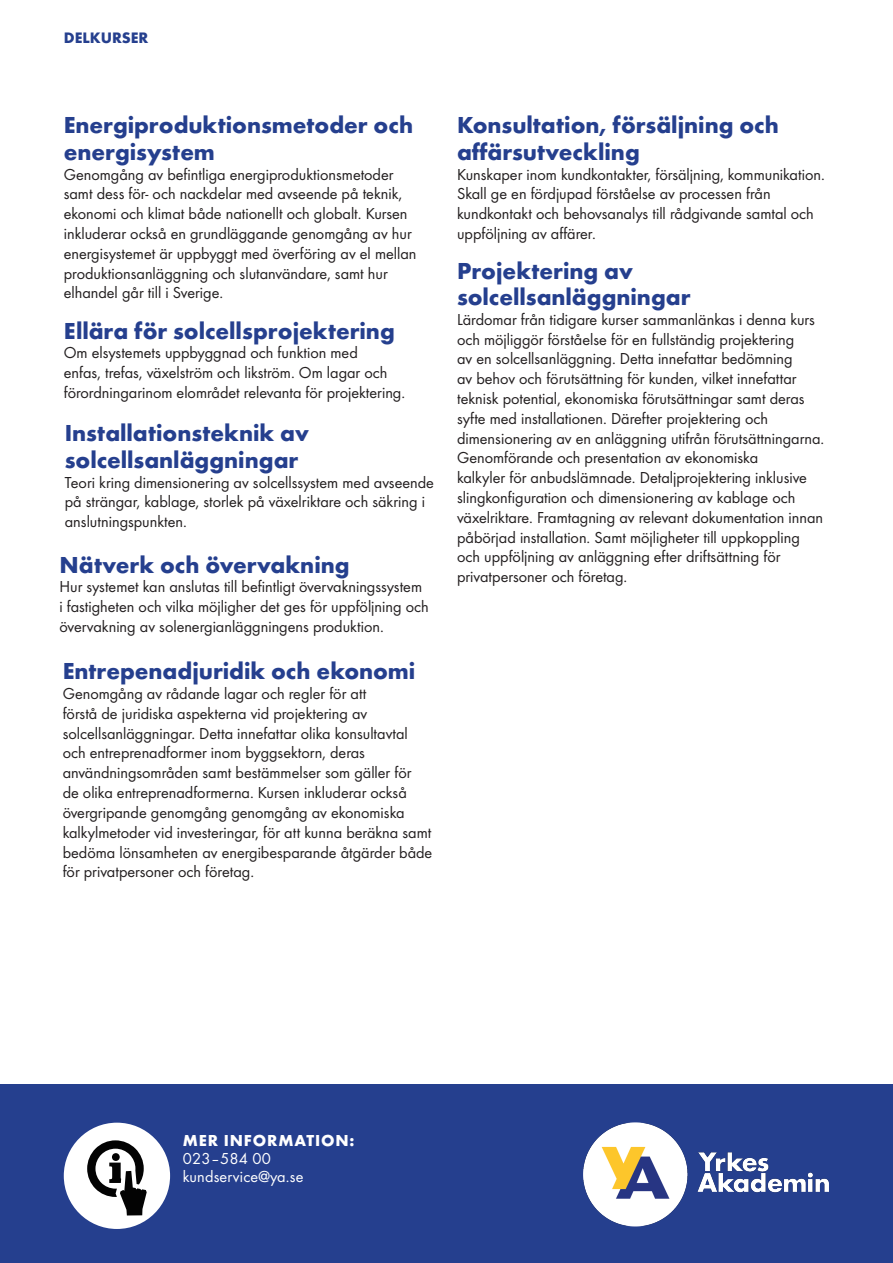
<style>
.page{position:relative;width:893px;height:1263px;background:#fff}
.page>*{position:absolute;margin:0;border:0;box-sizing:border-box;transform-origin:0 0}
.Rub2{font:700 24px/26.4px "Futura";letter-spacing:-.005em;color:#253f8e}
.Rub2-2{font:16.5px/19.8px "Futura Boo";color:#231f20}
.Bröd1_Futura{font:16.5px "Futura Boo";letter-spacing:.01em;color:#fff}
.Rub3{font:700 16.5px "Futura";letter-spacing:.05em;color:#fff}
.Rub3-2{font:700 15.75px "Futura";color:#253f8e}
</style>
<div class="page">
<div style="left:0;top:1084px;width:893px;height:179px;background:#253f8e"></div>
<div style="left:64px;top:1123px;width:106px;height:106px;background:#fff;border-radius:50%"></div>
<svg style="left:87px;top:1140px;width:60px;height:75px"></svg>
<img style="left:583px;top:1122px;width:246px;height:105px">
<p class="Rub3-2" style="left:64px;top:27px;width:86px">DELKURSER</p>
<p class="Rub2" style="left:64px;top:110px;width:351px">Energiproduktionsmetoder och energisystem</p>
<p class="Rub2-2" style="left:64px;top:163px;width:354px">Genomgång av befintliga energiproduktionsmetoder samt dess för- och nackdelar med avseende på teknik, ekonomi och klimat både nationellt och globalt. Kursen inkluderar också en grundläggande genomgång av hur energisystemet är uppbyggt med överföring av el mellan produktionsanläggning och slutanvändare, samt hur elhandel går till i Sverige.</p>
<p class="Rub2" style="left:64px;top:316px;width:333px">Ellära för solcellsprojektering</p>
<p class="Rub2-2" style="left:64px;top:342px;width:343px">Om elsystemets uppbyggnad och funktion med<br>enfas, trefas, växelström och likström. Om lagar och förordningarinom elområdet relevanta för projektering.</p>
<p class="Rub2" style="left:65px;top:418px;width:246px">Installationsteknik av solcellsanläggningar</p>
<p class="Rub2-2" style="left:65px;top:471px;width:371px">Teori kring dimensionering av solcellssystem med avseende på strängar, kablage, storlek på växelriktare och säkring i anslutningspunkten.</p>
<p class="Rub2" style="left:59px;top:549px;width:292px">Nätverk och övervakning</p>
<p class="Rub2-2" style="left:59px;top:576px;width:371px">Hur systemet kan anslutas till befintligt övervakningssystem i fastigheten och vilka möjligher det ges för uppföljning och övervakning av solenergianläggningens produktion.</p>
<p class="Rub2" style="left:63px;top:656px;width:354px">Entrepenadjuridik och ekonomi</p>
<p class="Rub2-2" style="left:63px;top:683px;width:371px">Genomgång av rådande lagar och regler för att<br>förstå de juridiska aspekterna vid projektering av solcellsanläggningar. Detta innefattar olika konsultavtal och entreprenadformer inom byggsektorn, deras användningsområden samt bestämmelser som gäller för<br>de olika entreprenadformerna. Kursen inkluderar också övergripande genomgång genomgång av ekonomiska kalkylmetoder vid investeringar, för att kunna beräkna samt bedöma lönsamheten av energibesparande åtgärder både för privatpersoner och företag.</p>
<p class="Rub2" style="left:457px;top:110px;width:323px">Konsultation, försäljning och affärsutveckling</p>
<p class="Rub2-2" style="left:457px;top:163px;width:369px">Kunskaper inom kundkontakter, försäljning, kommunikation.<br>Skall ge en fördjupad förståelse av processen från kundkontakt och behovsanalys till rådgivande samtal och uppföljning av affärer.</p>
<p class="Rub2" style="left:457px;top:256px;width:235px">Projektering av solcellsanläggningar</p>
<p class="Rub2-2" style="left:457px;top:309px;width:369px">Lärdomar från tidigare kurser sammanlänkas i denna kurs och möjliggör förståelse för en fullständig projektering<br>av en solcellsanläggning. Detta innefattar bedömning<br>av behov och förutsättning för kunden, vilket innefattar teknisk potential, ekonomiska förutsättningar samt deras syfte med installationen. Därefter projektering och dimensionering av en anläggning utifrån förutsättningarna.<br>Genomförande och presentation av ekonomiska<br>kalkyler för anbudslämnade. Detaljprojektering inklusive slingkonfiguration och dimensionering av kablage och växelriktare. Framtagning av relevant dokumentation innan påbörjad installation. Samt möjligheter till uppkoppling och uppföljning av anläggning efter driftsättning för privatpersoner och företag.</p>
<p class="Rub3" style="left:183px;top:1129px;width:173px">MER INFORMATION:</p>
<p class="Bröd1_Futura" style="left:183px;top:1147px;width:89px">023–584 00</p>
<p class="Bröd1_Futura" style="left:183px;top:1165px;width:122px">kundservice@ya.se</p>
</div>
